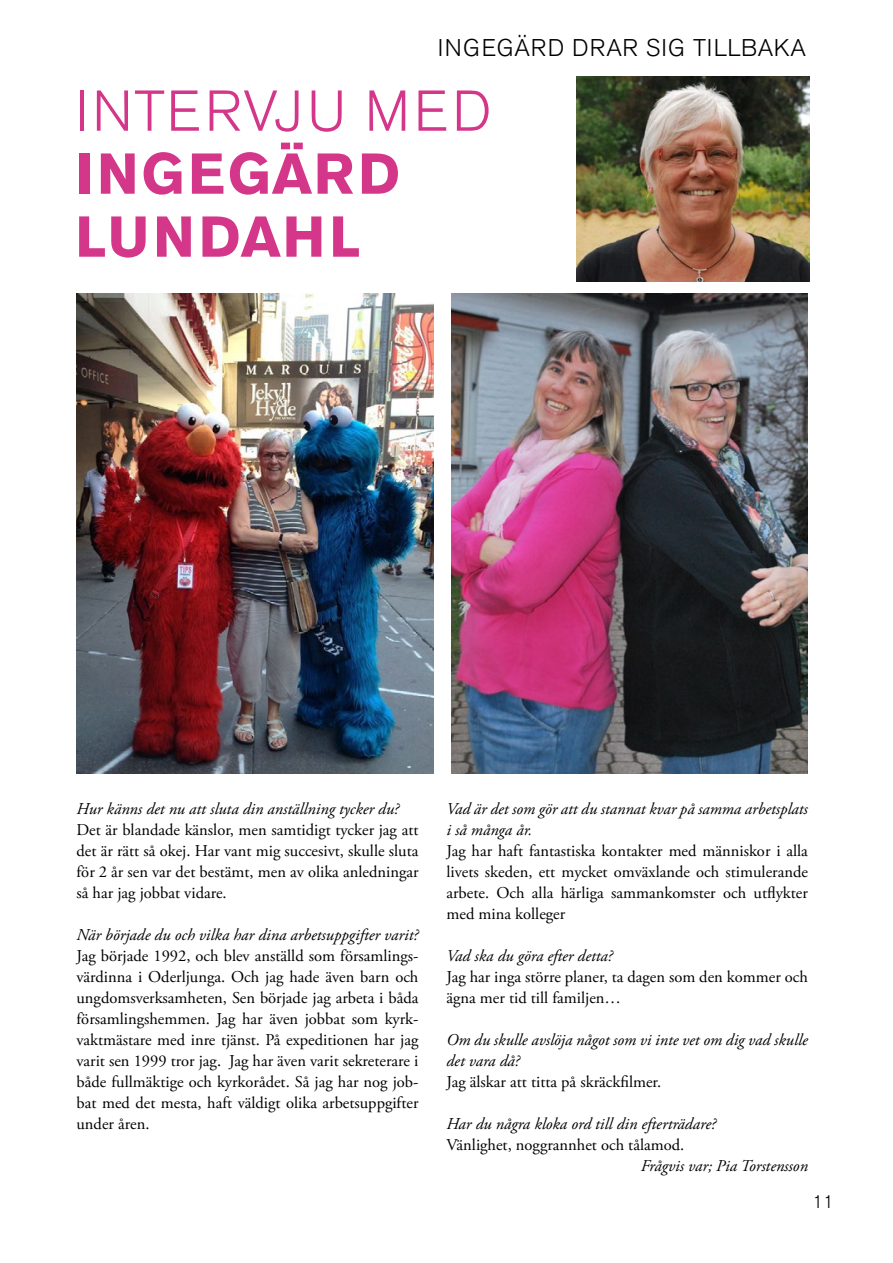
<style>
.page{position:relative;width:893px;height:1263px;background:#fff}
.page>*{position:absolute;margin:0;border:0;box-sizing:border-box;transform-origin:0 0}
.t1{font:700 57px/63px "Akzidenz Grotesk BE";letter-spacing:.05em;color:#d4368a}
.t2{font:300 57px "Akzidenz Grotesk BE";letter-spacing:.07em;color:#d4368a}
.t3{font:300 24px "Akzidenz Grotesk BE";letter-spacing:.025em;color:#000}
.t4{font:300 18px "Akzidenz Grotesk BE";color:#000}
.t5{font:16.5px/21px "Adobe Garamond Pro";color:#000;text-align:justify}
.t6{font:italic 16.5px/21px "Adobe Garamond Pro";color:#000}
</style>
<div class="page">
<img style="left:77px;top:294px;width:356px;height:480px">
<img style="left:576px;top:77px;width:233px;height:204px">
<img style="left:451px;top:294px;width:357px;height:480px">
<h2 class="t3" style="left:438px;top:34px;width:370px">INGEGÄRD DRAR SIG TILLBAKA</h2>
<h1 class="t2" style="left:75px;top:79px;width:418px">INTERVJU MED</h1>
<h1 class="t1" style="left:75px;top:143px;width:326px">INGEGÄRD<br>LUNDAHL</h1>
<p class="t6" style="left:77px;top:798px;width:324px">Hur känns det nu att sluta din anställning tycker du?</p>
<p class="t5" style="left:77px;top:820px;width:343px">Det är blandade känslor, men samtidigt tycker jag att det är rätt så okej. Har vant mig succesivt, skulle sluta för 2 år sen var det bestämt, men av olika anledningar så har jag jobbat vidare.</p>
<p class="t6" style="left:77px;top:924px;width:343px">När började du och vilka har dina arbetsuppgifter varit?</p>
<p class="t5" style="left:77px;top:946px;width:343px">Jag började 1992, och blev anställd som församlings&shy;värdinna i Oderljunga. Och jag hade även barn och ungdomsverksamheten, Sen började jag arbeta i båda församlingshemmen. Jag har även jobbat som kyrk&shy;vaktmästare med inre tjänst. På expeditionen har jag varit sen 1999 tror jag. Jag har även varit sekreterare i både fullmäktige och kyrkorådet. Så jag har nog job&shy;bat med det mesta, haft väldigt olika arbetsuppgifter under åren.</p>
<p class="t6" style="left:446px;top:799px;width:363px">Vad är det som gör att du stannat kvar på samma arbetsplats i så många år.</p>
<p class="t5" style="left:446px;top:841px;width:363px">Jag har haft fantastiska kontakter med människor i alla livets skeden, ett mycket omväxlande och stimulerande arbete. Och alla härliga sammankomster och utflykter med mina kolleger</p>
<p class="t6" style="left:446px;top:946px;width:168px">Vad ska du göra efter detta?</p>
<p class="t5" style="left:446px;top:967px;width:363px">Jag har inga större planer, ta dagen som den kommer och ägna mer tid till familjen…</p>
<p class="t6" style="left:446px;top:1030px;width:363px">Om du skulle avslöja något som vi inte vet om dig vad skulle det vara då?</p>
<p class="t5" style="left:446px;top:1072px;width:216px">Jag älskar att titta på skräckfilmer.</p>
<p class="t6" style="left:446px;top:1114px;width:271px">Har du några kloka ord till din efterträdare?</p>
<p class="t5" style="left:446px;top:1135px;width:239px">Vänlighet, noggrannhet och tålamod.</p>
<p class="t6" style="left:641px;top:1156px;width:169px">Frågvis var; Pia Torstensson</p>
<p class="t4" style="left:813px;top:1192px;width:22px">11</p>
</div>
